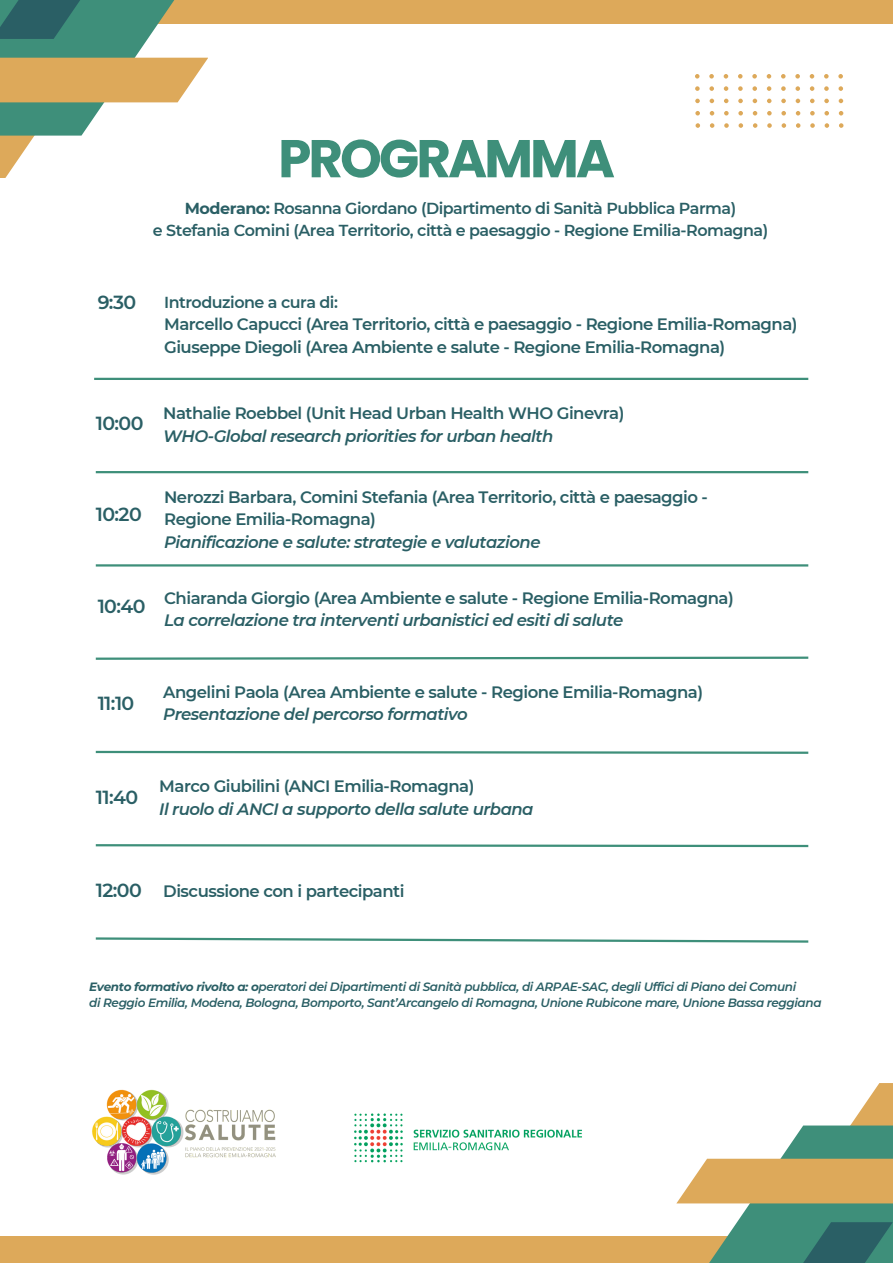
<style>
.page{position:relative;width:893px;height:1264px;background:#fff}
.page>*{position:absolute;margin:0;border:0;box-sizing:border-box;transform-origin:0 0}
.t1{font:700 53.1px "Poppins";letter-spacing:-.055em;color:#3e8f7a}
.t2{font:600 18.9px "Montserrat";letter-spacing:-.03em;color:#2a5f65}
.t3{font:600 16.5px/22.5px "Montserrat";letter-spacing:-.03em;color:#2a5f65}
.t4{font:italic 600 16.5px "Montserrat";letter-spacing:-.03em;color:#2a5f65}
.t5{font:600 15.9px "Montserrat";letter-spacing:-.03em;color:#2a5f65}
.t6{font:italic 600 12px "Montserrat";letter-spacing:-.03em;color:#2a5f65}
.s1{font-weight:700}
</style>
<div class="page">
<div style="left:139px;top:0;width:753px;height:24px;background:#dda95a"></div>
<svg style="left:0;top:0;width:208px;height:178px"></svg>
<div style="left:0;top:1235px;width:745px;height:27px;background:#dda95a"></div>
<svg style="left:676px;top:1083px;width:216px;height:179px"></svg>
<hr style="left:94px;top:378px;width:714px;height:2px;background:#3e8f7a">
<hr style="left:96px;top:471px;width:712px;height:2px;background:#3e8f7a">
<hr style="left:96px;top:564px;width:712px;height:2px;background:#3e8f7a">
<svg style="left:95px;top:656px;width:714px;height:4px"></svg>
<svg style="left:95px;top:750px;width:714px;height:4px"></svg>
<svg style="left:95px;top:844px;width:714px;height:4px"></svg>
<svg style="left:95px;top:937px;width:714px;height:6px"></svg>
<svg style="left:695px;top:74px;width:4px;height:5px"></svg>
<svg style="left:709px;top:74px;width:4px;height:5px"></svg>
<svg style="left:723px;top:74px;width:5px;height:5px"></svg>
<svg style="left:738px;top:74px;width:4px;height:5px"></svg>
<svg style="left:752px;top:74px;width:4px;height:5px"></svg>
<svg style="left:766px;top:74px;width:5px;height:5px"></svg>
<svg style="left:781px;top:74px;width:4px;height:5px"></svg>
<svg style="left:795px;top:74px;width:4px;height:5px"></svg>
<svg style="left:809px;top:74px;width:5px;height:5px"></svg>
<svg style="left:824px;top:74px;width:4px;height:5px"></svg>
<svg style="left:838px;top:74px;width:4px;height:5px"></svg>
<svg style="left:695px;top:86px;width:4px;height:5px"></svg>
<svg style="left:695px;top:99px;width:4px;height:4px"></svg>
<svg style="left:695px;top:111px;width:5px;height:4px"></svg>
<svg style="left:695px;top:123px;width:5px;height:5px"></svg>
<svg style="left:709px;top:86px;width:5px;height:5px"></svg>
<svg style="left:723px;top:86px;width:5px;height:5px"></svg>
<svg style="left:738px;top:86px;width:4px;height:5px"></svg>
<svg style="left:752px;top:86px;width:5px;height:5px"></svg>
<svg style="left:766px;top:86px;width:5px;height:5px"></svg>
<svg style="left:781px;top:86px;width:4px;height:5px"></svg>
<svg style="left:795px;top:86px;width:5px;height:5px"></svg>
<svg style="left:809px;top:86px;width:5px;height:5px"></svg>
<svg style="left:824px;top:86px;width:4px;height:5px"></svg>
<svg style="left:838px;top:86px;width:5px;height:5px"></svg>
<svg style="left:709px;top:99px;width:5px;height:4px"></svg>
<svg style="left:724px;top:99px;width:4px;height:4px"></svg>
<svg style="left:738px;top:99px;width:4px;height:4px"></svg>
<svg style="left:752px;top:99px;width:5px;height:4px"></svg>
<svg style="left:767px;top:99px;width:4px;height:4px"></svg>
<svg style="left:781px;top:99px;width:4px;height:4px"></svg>
<svg style="left:795px;top:99px;width:5px;height:4px"></svg>
<svg style="left:810px;top:99px;width:4px;height:4px"></svg>
<svg style="left:824px;top:99px;width:4px;height:4px"></svg>
<svg style="left:838px;top:99px;width:5px;height:4px"></svg>
<svg style="left:709px;top:111px;width:5px;height:4px"></svg>
<svg style="left:724px;top:111px;width:4px;height:4px"></svg>
<svg style="left:738px;top:111px;width:5px;height:4px"></svg>
<svg style="left:752px;top:111px;width:5px;height:4px"></svg>
<svg style="left:767px;top:111px;width:4px;height:4px"></svg>
<svg style="left:781px;top:111px;width:5px;height:4px"></svg>
<svg style="left:795px;top:111px;width:5px;height:4px"></svg>
<svg style="left:810px;top:111px;width:4px;height:4px"></svg>
<svg style="left:824px;top:111px;width:5px;height:4px"></svg>
<svg style="left:838px;top:111px;width:5px;height:4px"></svg>
<svg style="left:709px;top:123px;width:5px;height:5px"></svg>
<svg style="left:724px;top:123px;width:4px;height:5px"></svg>
<svg style="left:738px;top:123px;width:5px;height:5px"></svg>
<svg style="left:753px;top:123px;width:4px;height:5px"></svg>
<svg style="left:767px;top:123px;width:4px;height:5px"></svg>
<svg style="left:781px;top:123px;width:5px;height:5px"></svg>
<svg style="left:796px;top:123px;width:4px;height:5px"></svg>
<svg style="left:810px;top:123px;width:4px;height:5px"></svg>
<svg style="left:824px;top:123px;width:5px;height:5px"></svg>
<svg style="left:839px;top:123px;width:4px;height:5px"></svg>
<img style="left:92px;top:1089px;width:184px;height:86px">
<img style="left:354px;top:1113px;width:228px;height:50px">
<p class="t1" style="left:278px;top:121px;width:338px">PROGRAMMA</p>
<p class="t5" style="left:185px;top:199px;width:553px"><span class="s1">Moderano:</span> Rosanna Giordano (Dipartimento di Sanità Pubblica Parma)</p>
<p class="t5" style="left:153px;top:220px;width:617px">e Stefania Comini (Area Territorio, città e paesaggio - Regione Emilia-Romagna)</p>
<p class="t2" style="left:98px;top:291px;width:40px">9:30</p>
<p class="t5" style="left:164px;top:292px;width:175px">Introduzione a cura di:</p>
<p class="t3" style="left:164px;top:313px;width:635px">Marcello Capucci (Area Territorio, città e paesaggio - Regione Emilia-Romagna)<br>Giuseppe Diegoli (Area Ambiente e salute - Regione Emilia-Romagna)</p>
<p class="t2" style="left:96px;top:412px;width:49px">10:00</p>
<p class="t2" style="left:96px;top:503px;width:48px">10:20</p>
<p class="t2" style="left:98px;top:594px;width:49px">10:40</p>
<p class="t3" style="left:163px;top:402px;width:463px">Nathalie Roebbel (Unit Head Urban Health WHO Ginevra)</p>
<p class="t4" style="left:163px;top:426px;width:391px">WHO-Global research priorities for urban health</p>
<p class="t3" style="left:164px;top:485px;width:545px">Nerozzi Barbara, Comini Stefania (Area Territorio, città e paesaggio -</p>
<p class="t3" style="left:164px;top:508px;width:213px">Regione Emilia-Romagna)</p>
<p class="t4" style="left:164px;top:531px;width:378px">Pianificazione e salute: strategie e valutazione</p>
<p class="t3" style="left:164px;top:586px;width:571px">Chiaranda Giorgio (Area Ambiente e salute - Regione Emilia-Romagna)</p>
<p class="t4" style="left:164px;top:610px;width:460px">La correlazione tra interventi urbanistici ed esiti di salute</p>
<p class="t2" style="left:98px;top:691px;width:38px">11:10</p>
<p class="t2" style="left:96px;top:785px;width:44px">11:40</p>
<p class="t3" style="left:163px;top:680px;width:541px">Angelini Paola (Area Ambiente e salute - Regione Emilia-Romagna)</p>
<p class="t4" style="left:163px;top:704px;width:306px">Presentazione del percorso formativo</p>
<p class="t3" style="left:159px;top:774px;width:317px">Marco Giubilini (ANCI Emilia-Romagna)</p>
<p class="t4" style="left:159px;top:798px;width:376px">Il ruolo di ANCI a supporto della salute urbana</p>
<p class="t2" style="left:96px;top:878px;width:48px">12:00</p>
<p class="t3" style="left:163px;top:880px;width:243px">Discussione con i partecipanti</p>
<p class="t6" style="left:89px;top:979px;width:708px"><span class="s1">Evento formativo rivolto a: o</span>peratori dei Dipartimenti di Sanità pubblica, di ARPAE-SAC, degli Uffici di Piano dei Comuni</p>
<p class="t6" style="left:89px;top:995px;width:733px">di Reggio Emilia, Modena, Bologna, Bomporto, Sant’Arcangelo di Romagna, Unione Rubicone mare, Unione Bassa reggiana</p>
</div>
